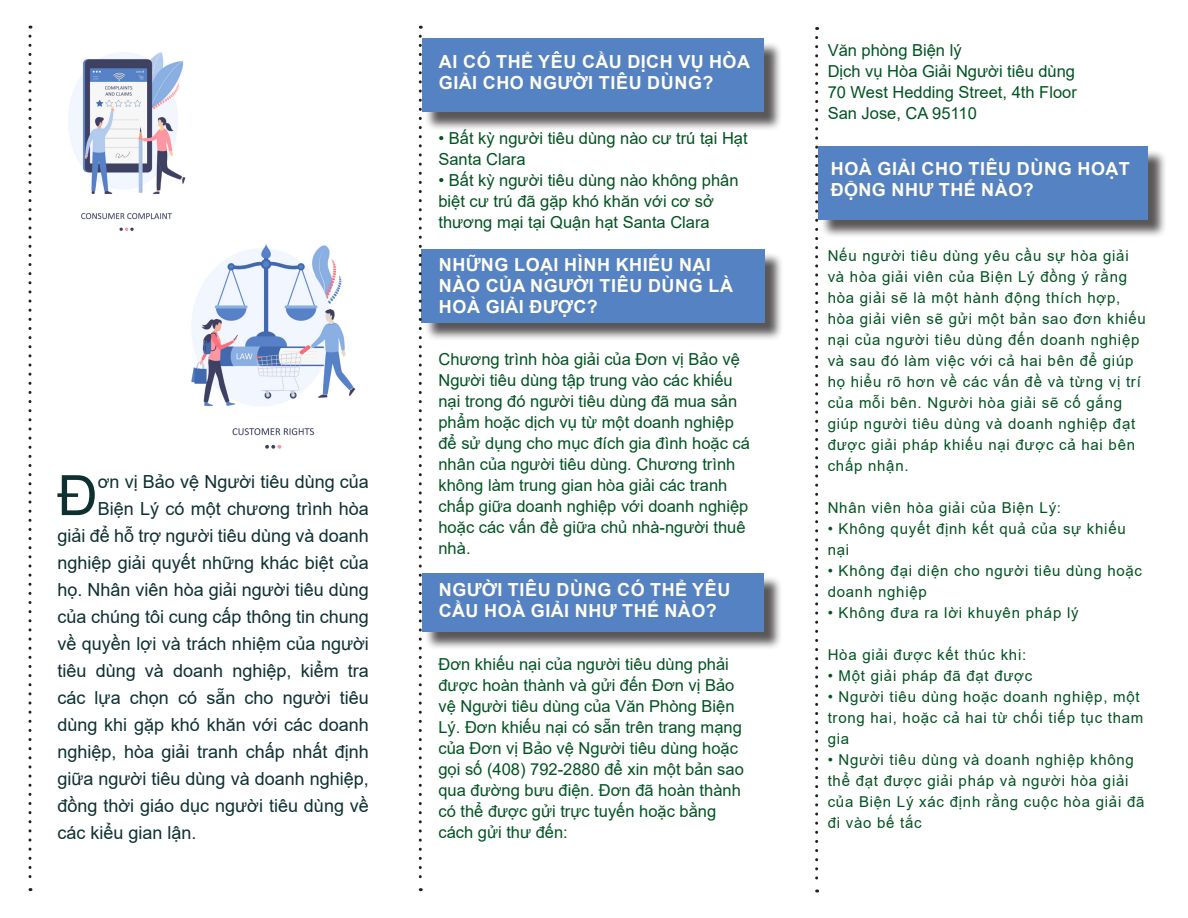
<style>
.page{position:relative;width:1188px;height:918px;background:#fff}
.page>*{position:absolute;margin:0;border:0;box-sizing:border-box;transform-origin:0 0}
.t1{font:55.65px "Arial";color:#0d3030}
.t2{font:18px "Arial";color:#0d3030}
.t3{font:700 18px/21px "Arial";letter-spacing:.035em;color:#fffdee}
.t4{font:16.5px/21px "Arial";color:#005321}
.t5{font:15px/21px "Arial";letter-spacing:.05em;color:#005321}
</style>
<div class="page">
<div style="left:821px;top:149px;width:346px;height:90px;background:#231f20;opacity:.75"></div>
<div style="left:818px;top:147px;width:330px;height:73px;background:#5582c2"></div>
<div style="left:424px;top:575px;width:359px;height:75px;background:#231f20;opacity:.75"></div>
<div style="left:422px;top:573px;width:342px;height:59px;background:#5582c2"></div>
<div style="left:424px;top:252px;width:360px;height:90px;background:#231f20;opacity:.75"></div>
<div style="left:422px;top:250px;width:343px;height:73px;background:#5582c2"></div>
<div style="left:424px;top:41px;width:359px;height:90px;background:#231f20;opacity:.75"></div>
<div style="left:422px;top:39px;width:342px;height:73px;background:#5582c2"></div>
<svg style="left:815px;top:37px;width:3px;height:855px"></svg>
<svg style="left:419px;top:36px;width:3px;height:855px"></svg>
<svg style="left:28px;top:36px;width:4px;height:855px"></svg>
<img style="left:68px;top:52px;width:118px;height:179px">
<img style="left:161px;top:230px;width:195px;height:219px">
<p class="t1" style="left:58px;top:457px;width:42px">Đ</p>
<p class="t2" style="left:98px;top:469px;width:273px">ơn vị Bảo vệ Người tiêu dùng của</p>
<p class="t2" style="left:98px;top:496px;width:273px">Biện Lý có một chương trình hòa</p>
<p class="t2" style="left:57px;top:523px;width:313px">giải để hỗ trợ người tiêu dùng và doanh</p>
<p class="t2" style="left:57px;top:550px;width:313px">nghiệp giải quyết những khác biệt của</p>
<p class="t2" style="left:57px;top:577px;width:313px">họ. Nhân viên hòa giải người tiêu dùng</p>
<p class="t2" style="left:57px;top:604px;width:313px">của chúng tôi cung cấp thông tin chung</p>
<p class="t2" style="left:57px;top:631px;width:313px">về quyền lợi và trách nhiệm của người</p>
<p class="t2" style="left:57px;top:658px;width:313px">tiêu dùng và doanh nghiệp, kiểm tra</p>
<p class="t2" style="left:57px;top:685px;width:313px">các lựa chọn có sẵn cho người tiêu</p>
<p class="t2" style="left:57px;top:712px;width:313px">dùng khi gặp khó khăn với các doanh</p>
<p class="t2" style="left:57px;top:739px;width:313px">nghiệp, hòa giải tranh chấp nhất định</p>
<p class="t2" style="left:57px;top:766px;width:313px">giữa người tiêu dùng và doanh nghiệp,</p>
<p class="t2" style="left:57px;top:793px;width:313px">đồng thời giáo dục người tiêu dùng về</p>
<p class="t2" style="left:57px;top:820px;width:141px">các kiểu gian lận.</p>
<p class="t3" style="left:439px;top:52px;width:313px">AI CÓ THỂ YÊU CẦU DỊCH VỤ HÒA<br>GIẢI CHO NGƯỜI TIÊU DÙNG?</p>
<p class="t4" style="left:438px;top:127px;width:311px">• Bất kỳ người tiêu dùng nào cư trú tại Hạt<br>Santa Clara</p>
<p class="t4" style="left:438px;top:169px;width:302px">• Bất kỳ người tiêu dùng nào không phân biệt cư trú đã gặp khó khăn với cơ sở thương mại tại Quận hạt Santa Clara</p>
<p class="t3" style="left:439px;top:254px;width:296px">NHỮNG LOẠI HÌNH KHIẾU NẠI<br>NÀO CỦA NGƯỜI TIÊU DÙNG LÀ<br>HOÀ GIẢI ĐƯỢC?</p>
<p class="t4" style="left:438px;top:349px;width:313px">Chương trình hòa giải của Đơn vị Bảo vệ Người tiêu dùng tập trung vào các khiếu nại trong đó người tiêu dùng đã mua sản phẩm hoặc dịch vụ từ một doanh nghiệp để sử dụng cho mục đích gia đình hoặc cá nhân của người tiêu dùng. Chương trình không làm trung gian hòa giải các tranh chấp giữa doanh nghiệp với doanh nghiệp hoặc các vấn đề giữa chủ nhà-người thuê nhà.</p>
<p class="t3" style="left:439px;top:580px;width:293px">NGƯỜI TIÊU DÙNG CÓ THỂ YÊU<br>CẦU HOÀ GIẢI NHƯ THẾ NÀO?</p>
<p class="t4" style="left:438px;top:653px;width:307px">Đơn khiếu nại của người tiêu dùng phải được hoàn thành và gửi đến Đơn vị Bảo vệ Người tiêu dùng của Văn Phòng Biện Lý. Đơn khiếu nại có sẵn trên trang mạng của Đơn vị Bảo vệ Người tiêu dùng hoặc gọi số (408) 792-2880 để xin một bản sao qua đường bưu điện. Đơn đã hoàn thành có thể được gửi trực tuyến hoặc bằng cách gửi thư đến:</p>
<p class="t4" style="left:828px;top:39px;width:135px">Văn phòng Biện lý</p>
<p class="t4" style="left:828px;top:60px;width:249px">Dịch vụ Hòa Giải Người tiêu dùng</p>
<p class="t4" style="left:828px;top:81px;width:251px">70 West Hedding Street, 4th Floor</p>
<p class="t4" style="left:828px;top:102px;width:151px">San Jose, CA 95110</p>
<p class="t3" style="left:831px;top:158px;width:301px">HOÀ GIẢI CHO TIÊU DÙNG HOẠT<br>ĐỘNG NHƯ THẾ NÀO?</p>
<p class="t5" style="left:828px;top:245px;width:320px">Nếu người tiêu dùng yêu cầu sự hòa giải và hòa giải viên của Biện Lý đồng ý rằng hòa giải sẽ là một hành động thích hợp, hòa giải viên sẽ gửi một bản sao đơn khiếu nại của người tiêu dùng đến doanh nghiệp và sau đó làm việc với cả hai bên để giúp họ hiểu rõ hơn về các vấn đề và từng vị trí của mỗi bên. Người hòa giải sẽ cố gắng giúp người tiêu dùng và doanh nghiệp đạt được giải pháp khiếu nại được cả hai bên chấp nhận.</p>
<p class="t5" style="left:828px;top:497px;width:235px">Nhân viên hòa giải của Biện Lý:</p>
<p class="t5" style="left:828px;top:518px;width:300px">• Không quyết định kết quả của sự khiếu nại</p>
<p class="t5" style="left:828px;top:560px;width:316px">• Không đại diện cho người tiêu dùng hoặc doanh nghiệp</p>
<p class="t5" style="left:828px;top:602px;width:252px">• Không đưa ra lời khuyên pháp lý</p>
<p class="t5" style="left:828px;top:644px;width:200px">Hòa giải được kết thúc khi:</p>
<p class="t5" style="left:828px;top:665px;width:206px">• Một giải pháp đã đạt được</p>
<p class="t5" style="left:828px;top:686px;width:317px">• Người tiêu dùng hoặc doanh nghiệp, một trong hai, hoặc cả hai từ chối tiếp tục tham gia</p>
<p class="t5" style="left:828px;top:749px;width:318px">• Người tiêu dùng và doanh nghiệp không thể đạt được giải pháp và người hòa giải của Biện Lý xác định rằng cuộc hòa giải đã đi vào bế tắc</p>
</div>
